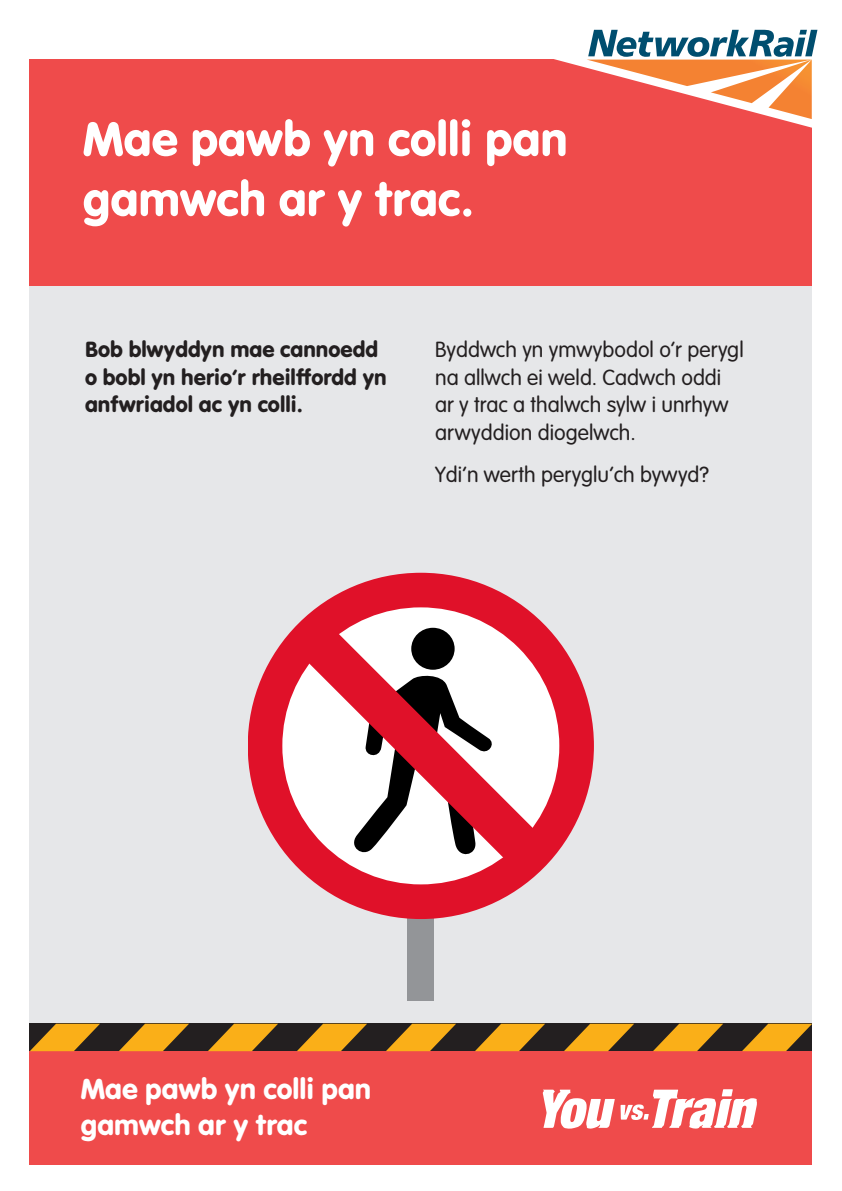
<style>
.page{position:relative;width:842px;height:1191px;background:#fff}
.page>*{position:absolute;margin:0;border:0;box-sizing:border-box;transform-origin:0 0}
.t1{font:50px/60px "VAG Rundschrift D";color:#fff}
.t2{font:30px/36px "VAG Rundschrift D";color:#fff}
.t3{font:300 23px/27.6px "VAG Rundschrift D";color:#231f20}
.t4{font:23px/27.6px "VAG Rundschrift D";color:#231f20}
</style>
<div class="page">
<div style="left:30px;top:60px;width:782px;height:963px;background:#e6e7e9"></div>
<div style="left:30px;top:1051px;width:782px;height:113px;background:#ef4b4b"></div>
<div style="left:30px;top:60px;width:782px;height:226px;background:#ef4b4b"></div>
<div style="left:30px;top:1023px;width:782px;height:28px;background:#231f20"></div>
<svg style="left:653px;top:1023px;width:70px;height:28px"></svg>
<svg style="left:297px;top:1023px;width:70px;height:28px"></svg>
<svg style="left:475px;top:1023px;width:70px;height:28px"></svg>
<svg style="left:119px;top:1023px;width:70px;height:28px"></svg>
<svg style="left:564px;top:1023px;width:70px;height:28px"></svg>
<svg style="left:208px;top:1023px;width:70px;height:28px"></svg>
<svg style="left:386px;top:1023px;width:70px;height:28px"></svg>
<svg style="left:30px;top:1023px;width:70px;height:28px"></svg>
<svg style="left:742px;top:1023px;width:70px;height:28px"></svg>
<div style="left:408px;top:874px;width:26px;height:127px;background:#939598"></div>
<svg style="left:248px;top:573px;width:346px;height:346px"></svg>
<svg style="left:294px;top:619px;width:254px;height:254px;background:#d99ca3"></svg>
<svg style="left:551px;top:30px;width:266px;height:98px"></svg>
<svg style="left:543px;top:1089px;width:214px;height:39px"></svg>
<p class="t1" style="left:83px;top:109px;width:486px">Mae pawb yn colli pan gamwch ar y trac.</p>
<p class="t4" style="left:85px;top:336px;width:303px">Bob blwyddyn mae cannoedd o bobl yn herio’r rheilffordd yn anfwriadol ac yn colli.</p>
<p class="t3" style="left:435px;top:336px;width:310px">Byddwch yn ymwybodol o’r perygl na allwch ei weld. Cadwch oddi ar y trac a thalwch sylw i unrhyw arwyddion diogelwch.</p>
<p class="t3" style="left:435px;top:461px;width:275px">Ydi’n werth peryglu’ch bywyd?</p>
<p class="t2" style="left:81px;top:1070px;width:292px">Mae pawb yn colli pan gamwch ar y trac</p>
</div>
